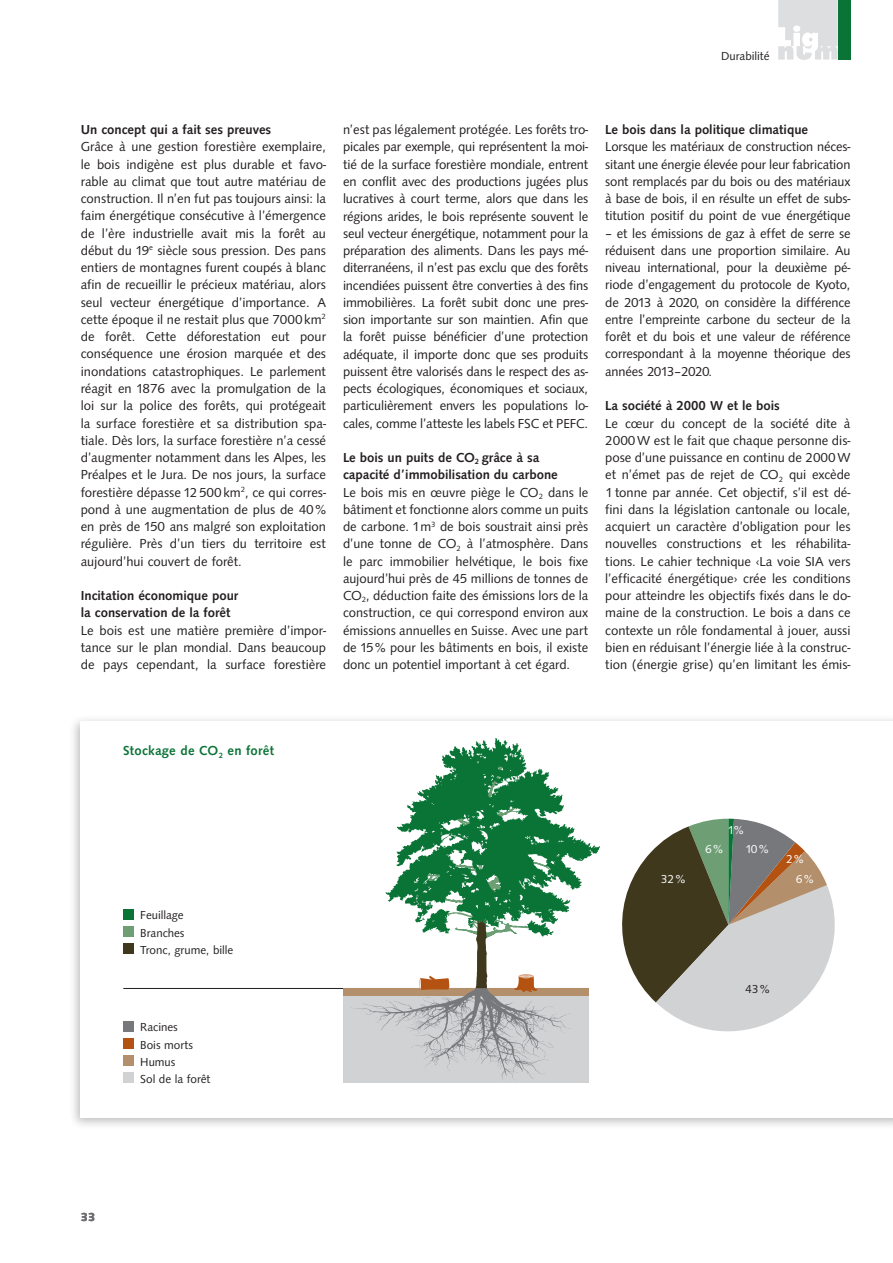
<style>
.page{position:relative;width:893px;height:1263px;background:#fff}
.page>*{position:absolute;margin:0;border:0;box-sizing:border-box;transform-origin:0 0}
.t1{font:13.5px/17.2px "Syntax";color:#231f20;text-align:justify}
.t2{font:500 13.5px/17.2px "Syntax";color:#231f20}
.t3{font:500 13.5px "Syntax";letter-spacing:.02em;color:#0a7336}
.t4{font:12px/17.2px "Syntax";color:#231f20}
.t5{font:12px/20.5px "Syntax";color:#fff}
.t6{font:700 12px "Syntax";color:#6c6d70}
.s1{font-weight:500}
</style>
<div class="page">
<div style="left:838px;top:0;width:12px;height:60px;background:#0a7336"></div>
<div style="left:68px;top:715px;width:825px;height:415px;background:#231f20;opacity:.3"></div>
<div style="left:81px;top:721px;width:812px;height:396px;background:#fff"></div>
<svg style="left:622px;top:819px;width:213px;height:213px"></svg>
<hr style="left:123px;top:988px;width:465px;height:1px;background:#231f20">
<div style="left:343px;top:995px;width:245px;height:88px;background:#d1d2d4"></div>
<div style="left:343px;top:988px;width:245px;height:7px;background:#b38f6b"></div>
<svg style="left:351px;top:738px;width:249px;height:343px"></svg>
<svg style="left:778px;top:0;width:60px;height:60px"></svg>
<div style="left:123px;top:1021px;width:11px;height:10px;background:#76787b"></div>
<div style="left:123px;top:1038px;width:11px;height:10px;background:#b45212"></div>
<div style="left:123px;top:1055px;width:11px;height:11px;background:#b38f6b"></div>
<div style="left:123px;top:1072px;width:11px;height:11px;background:#d1d2d4"></div>
<div style="left:123px;top:909px;width:11px;height:10px;background:#0a7336"></div>
<div style="left:123px;top:926px;width:11px;height:11px;background:#6e9f74"></div>
<div style="left:123px;top:943px;width:11px;height:11px;background:#3f381d"></div>
<p class="t4" style="left:721px;top:47px;width:50px">Durabilité</p>
<p class="t2" style="left:81px;top:121px;width:192px">Un concept qui a fait ses preuves</p>
<p class="t1" style="left:81px;top:138px;width:247px">Grâce à une gestion forestière exemplaire, le bois indigène est plus durable et favo&shy;rable au climat que tout autre matériau de construction. Il n’en fut pas toujours ainsi: la faim énergétique consécutive à l’émergence de l’ère industrielle avait mis la forêt au début du 19<sup>e</sup> siècle sous pression. Des pans entiers de montagnes furent coupés à blanc afin de recueillir le précieux matériau, alors seul vecteur énergétique d’importance. A cette époque il ne restait plus que 7000km<sup>2 </sup>de forêt. Cette déforestation eut pour conséquence une érosion marquée et des inondations catastrophiques. Le parlement réagit en 1876 avec la promulgation de la loi sur la police des forêts, qui protégeait la surface forestière et sa distribution spa&shy;tiale. Dès lors, la surface forestière n’a cessé d’augmenter notamment dans les Alpes, les Préalpes et le Jura. De nos jours, la surface forestière dépasse 12500km<sup>2</sup>, ce qui corres&shy;pond à une augmentation de plus de 40% en près de 150 ans malgré son exploitation régulière. Près d’un tiers du territoire est aujourd’hui couvert de forêt.</p>
<p class="t2" style="left:81px;top:587px;width:159px">Incitation économique pour la conservation de la forêt</p>
<p class="t1" style="left:81px;top:621px;width:247px">Le bois est une matière première d’impor&shy;tance sur le plan mondial. Dans beaucoup de pays cependant, la surface forestière</p>
<p class="t1" style="left:343px;top:121px;width:247px">n’est pas légalement protégée. Les forêts tro&shy;picales par exemple, qui représentent la moi&shy;tié de la surface forestière mondiale, entrent en conflit avec des productions jugées plus lucratives à court terme, alors que dans les régions arides, le bois représente souvent le seul vecteur énergétique, notamment pour la préparation des aliments. Dans les pays mé&shy;diterranéens, il n’est pas exclu que des forêts incendiées puissent être converties à des fins immobilières. La forêt subit donc une pres&shy;sion importante sur son maintien. Afin que la forêt puisse bénéficier d’une protection adéquate, il importe donc que ses produits puissent être valorisés dans le respect des as&shy;pects écologiques, économiques et sociaux, particulièrement envers les populations lo&shy;cales, comme l’atteste les labels FSC et PEFC.</p>
<p class="t1" style="left:343px;top:449px;width:247px;text-align:left"><span class="s1">Le bois un puits de CO</span><sub>2</sub> <span class="s1">grâce à sa capacité d’immobilisation du carbone<br></span>Le bois mis en œuvre piège le CO<sub>2</sub> dans le bâtiment et fonctionne alors comme un puits de carbone. 1m<sup>3</sup> de bois soustrait ainsi près d’une tonne de CO<sub>2</sub> à l’atmosphère. Dans le parc immobilier helvétique, le bois fixe aujourd’hui près de 45 millions de tonnes de CO<sub>2</sub>, déduction faite des émissions lors de la construction, ce qui correspond environ aux émissions annuelles en Suisse. Avec une part de 15% pour les bâtiments en bois, il existe donc un potentiel important à cet égard.</p>
<p class="t2" style="left:605px;top:121px;width:204px">Le bois dans la politique climatique</p>
<p class="t1" style="left:605px;top:138px;width:247px">Lorsque les matériaux de construction néces&shy;sitant une énergie élevée pour leur fabrication sont remplacés par du bois ou des matériaux à base de bois, il en résulte un effet de subs&shy;titution positif du point de vue énergétique</p>
<p class="t1" style="left:605px;top:225px;width:247px">– et les émissions de gaz à effet de serre se réduisent dans une proportion similaire. Au niveau international, pour la deuxième pé&shy;riode d’engagement du protocole de Kyoto, de 2013 à 2020, on considère la différence entre l’empreinte carbone du secteur de la forêt et du bois et une valeur de référence correspondant à la moyenne théorique des années 2013–2020.</p>
<p class="t2" style="left:605px;top:397px;width:176px">La société à 2000 W et le bois</p>
<p class="t1" style="left:605px;top:414px;width:247px">Le cœur du concept de la société dite à 2000W est le fait que chaque personne dis&shy;pose d’une puissance en continu de 2000W et n’émet pas de rejet de CO<sub>2</sub> qui excède 1 tonne par année. Cet objectif, s’il est dé&shy;fini dans la législation cantonale ou locale, acquiert un caractère d’obligation pour les nouvelles constructions et les réhabilita&shy;tions. Le cahier technique ‹La voie SIA vers l’efficacité énergétique› crée les conditions pour atteindre les objectifs fixés dans le do&shy;maine de la construction. Le bois a dans ce contexte un rôle fondamental à jouer, aussi bien en réduisant l’énergie liée à la construc&shy;tion (énergie grise) qu’en limitant les émis-</p>
<p class="t3" style="left:123px;top:743px;width:152px">Stockage de CO<sub>2</sub> en forêt</p>
<p class="t4" style="left:140px;top:907px;width:95px">Feuillage<br>Branches<br>Tronc, grume, bille</p>
<p class="t4" style="left:140px;top:1019px;width:72px">Racines<br>Bois morts<br>Humus<br>Sol de la forêt</p>
<p class="t5" style="left:661px;top:869px;width:26px">32%</p>
<p class="t5" style="left:727px;top:819px;width:18px">1%</p>
<p class="t5" style="left:705px;top:839px;width:19px">6%</p>
<p class="t5" style="left:745px;top:839px;width:25px">10%</p>
<p class="t5" style="left:796px;top:848px;width:19px;text-indent:-10px">2%<br>6%</p>
<p class="t4" style="left:745px;top:980px;width:26px">43%</p>
<p class="t6" style="left:81px;top:1210px;width:16px">33</p>
</div>
